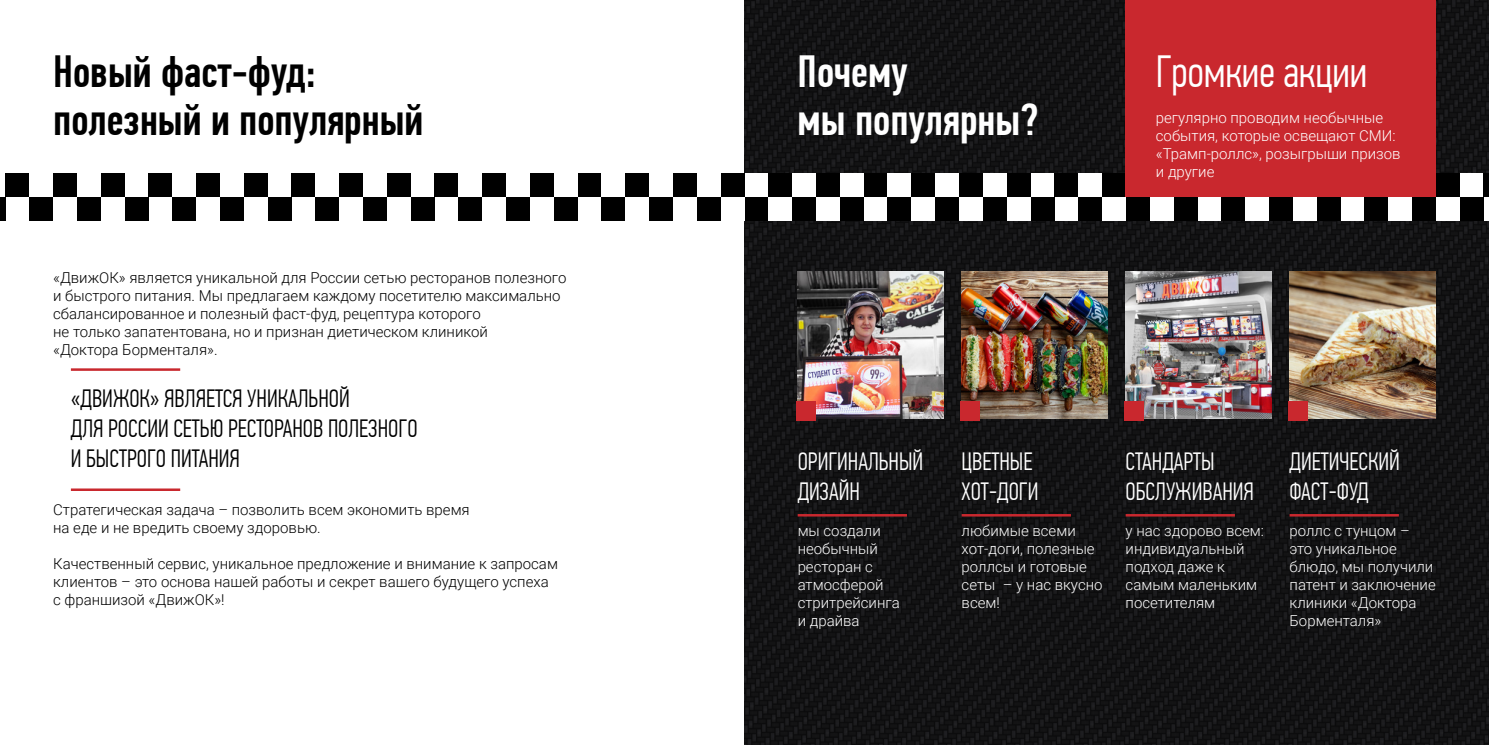
<style>
.page{position:relative;width:1489px;height:745px;background:#fff}
.page>*{position:absolute;margin:0;border:0;box-sizing:border-box;transform-origin:0 0}
.t1{font:500 45px/47.5px "PF Din Text Comp Pro";color:#000}
.t2{font:500 45px/47.5px "PF Din Text Comp Pro";color:#fff}
.t3{font:300 45px "PF Din Text Comp Pro";color:#fff}
.t4{font:300 25px/30px "PF Din Text Comp Pro";color:#000}
.t5{font:300 25px/30px "PF Din Text Comp Pro";color:#fff}
.t6{font:300 15px/18px "Roboto";color:#000}
.t7{font:300 15px/18px "Roboto";color:#fff}
</style>
<div class="page">
<img style="left:744px;top:0;width:744px;height:744px">
<div style="left:744px;top:173px;width:24px;height:23px;background:#fff"></div>
<div style="left:768px;top:196px;width:24px;height:24px;background:#fff"></div>
<div style="left:744px;top:196px;width:24px;height:24px;background:#000"></div>
<div style="left:768px;top:173px;width:24px;height:23px;background:#000"></div>
<div style="left:792px;top:173px;width:24px;height:23px;background:#fff"></div>
<div style="left:816px;top:196px;width:23px;height:24px;background:#fff"></div>
<div style="left:792px;top:196px;width:24px;height:24px;background:#000"></div>
<div style="left:816px;top:173px;width:23px;height:23px;background:#000"></div>
<div style="left:839px;top:173px;width:24px;height:23px;background:#fff"></div>
<div style="left:863px;top:196px;width:24px;height:24px;background:#fff"></div>
<div style="left:839px;top:196px;width:24px;height:24px;background:#000"></div>
<div style="left:863px;top:173px;width:24px;height:23px;background:#000"></div>
<div style="left:887px;top:173px;width:24px;height:23px;background:#fff"></div>
<div style="left:911px;top:196px;width:24px;height:24px;background:#fff"></div>
<div style="left:887px;top:196px;width:24px;height:24px;background:#000"></div>
<div style="left:911px;top:173px;width:24px;height:23px;background:#000"></div>
<div style="left:935px;top:173px;width:24px;height:23px;background:#fff"></div>
<div style="left:959px;top:196px;width:23px;height:24px;background:#fff"></div>
<div style="left:935px;top:196px;width:24px;height:24px;background:#000"></div>
<div style="left:959px;top:173px;width:23px;height:23px;background:#000"></div>
<div style="left:982px;top:173px;width:24px;height:23px;background:#fff"></div>
<div style="left:1006px;top:196px;width:24px;height:24px;background:#fff"></div>
<div style="left:982px;top:196px;width:24px;height:24px;background:#000"></div>
<div style="left:1006px;top:173px;width:24px;height:23px;background:#000"></div>
<div style="left:1030px;top:173px;width:24px;height:23px;background:#fff"></div>
<div style="left:1054px;top:196px;width:24px;height:24px;background:#fff"></div>
<div style="left:1030px;top:196px;width:24px;height:24px;background:#000"></div>
<div style="left:1054px;top:173px;width:24px;height:23px;background:#000"></div>
<div style="left:1078px;top:173px;width:24px;height:23px;background:#fff"></div>
<div style="left:1102px;top:196px;width:23px;height:24px;background:#fff"></div>
<div style="left:1078px;top:196px;width:24px;height:24px;background:#000"></div>
<div style="left:1102px;top:173px;width:23px;height:23px;background:#000"></div>
<div style="left:1149px;top:196px;width:24px;height:24px;background:#fff"></div>
<div style="left:1125px;top:196px;width:24px;height:24px;background:#000"></div>
<div style="left:1197px;top:196px;width:24px;height:24px;background:#fff"></div>
<div style="left:1173px;top:196px;width:24px;height:24px;background:#000"></div>
<div style="left:1245px;top:196px;width:23px;height:24px;background:#fff"></div>
<div style="left:1221px;top:196px;width:24px;height:24px;background:#000"></div>
<div style="left:1292px;top:196px;width:24px;height:24px;background:#fff"></div>
<div style="left:1268px;top:196px;width:24px;height:24px;background:#000"></div>
<div style="left:1340px;top:196px;width:24px;height:24px;background:#fff"></div>
<div style="left:1316px;top:196px;width:24px;height:24px;background:#000"></div>
<div style="left:1387px;top:196px;width:24px;height:24px;background:#fff"></div>
<div style="left:1364px;top:196px;width:23px;height:24px;background:#000"></div>
<div style="left:1435px;top:196px;width:24px;height:24px;background:#fff"></div>
<div style="left:1411px;top:196px;width:24px;height:24px;background:#000"></div>
<div style="left:1435px;top:173px;width:24px;height:23px;background:#000"></div>
<div style="left:1459px;top:173px;width:24px;height:23px;background:#fff"></div>
<div style="left:1483px;top:196px;width:5px;height:24px;background:#fff"></div>
<div style="left:1459px;top:196px;width:24px;height:24px;background:#000"></div>
<div style="left:1483px;top:173px;width:5px;height:23px;background:#000"></div>
<div style="left:0;top:196px;width:5px;height:24px;background:#000"></div>
<div style="left:5px;top:173px;width:24px;height:23px;background:#000"></div>
<div style="left:29px;top:196px;width:24px;height:24px;background:#000"></div>
<div style="left:53px;top:173px;width:24px;height:23px;background:#000"></div>
<div style="left:77px;top:196px;width:24px;height:24px;background:#000"></div>
<div style="left:101px;top:173px;width:24px;height:23px;background:#000"></div>
<div style="left:125px;top:196px;width:23px;height:24px;background:#000"></div>
<div style="left:148px;top:173px;width:24px;height:23px;background:#000"></div>
<div style="left:172px;top:196px;width:24px;height:24px;background:#000"></div>
<div style="left:196px;top:173px;width:24px;height:23px;background:#000"></div>
<div style="left:220px;top:196px;width:24px;height:24px;background:#000"></div>
<div style="left:244px;top:173px;width:24px;height:23px;background:#000"></div>
<div style="left:268px;top:196px;width:23px;height:24px;background:#000"></div>
<div style="left:291px;top:173px;width:24px;height:23px;background:#000"></div>
<div style="left:315px;top:196px;width:24px;height:24px;background:#000"></div>
<div style="left:339px;top:173px;width:24px;height:23px;background:#000"></div>
<div style="left:363px;top:196px;width:24px;height:24px;background:#000"></div>
<div style="left:387px;top:173px;width:23px;height:23px;background:#000"></div>
<div style="left:410px;top:196px;width:24px;height:24px;background:#000"></div>
<div style="left:434px;top:173px;width:24px;height:23px;background:#000"></div>
<div style="left:458px;top:196px;width:24px;height:24px;background:#000"></div>
<div style="left:482px;top:173px;width:24px;height:23px;background:#000"></div>
<div style="left:506px;top:196px;width:24px;height:24px;background:#000"></div>
<div style="left:530px;top:173px;width:23px;height:23px;background:#000"></div>
<div style="left:553px;top:196px;width:24px;height:24px;background:#000"></div>
<div style="left:577px;top:173px;width:24px;height:23px;background:#000"></div>
<div style="left:601px;top:196px;width:24px;height:24px;background:#000"></div>
<div style="left:625px;top:173px;width:24px;height:23px;background:#000"></div>
<div style="left:649px;top:196px;width:24px;height:24px;background:#000"></div>
<div style="left:673px;top:173px;width:23px;height:23px;background:#000"></div>
<div style="left:696px;top:196px;width:24px;height:24px;background:#000"></div>
<div style="left:720px;top:173px;width:24px;height:23px;background:#000"></div>
<hr style="left:71px;top:368px;width:109px;height:2px;background:#c9282e">
<hr style="left:71px;top:488px;width:109px;height:2px;background:#c9282e">
<img style="left:961px;top:272px;width:146px;height:146px">
<img style="left:797px;top:272px;width:146px;height:146px">
<img style="left:1125px;top:272px;width:146px;height:146px">
<img style="left:1289px;top:272px;width:146px;height:146px">
<div style="left:1125px;top:0;width:310px;height:196px;background:#c9282e"></div>
<hr style="left:797px;top:513px;width:109px;height:3px;background:#c9282e">
<hr style="left:961px;top:513px;width:109px;height:3px;background:#c9282e">
<hr style="left:1125px;top:513px;width:109px;height:3px;background:#c9282e">
<hr style="left:1289px;top:513px;width:109px;height:3px;background:#c9282e">
<div style="left:795px;top:400px;width:20px;height:20px;background:#c9282e"></div>
<div style="left:959px;top:400px;width:20px;height:20px;background:#c9282e"></div>
<div style="left:1123px;top:400px;width:20px;height:20px;background:#c9282e"></div>
<div style="left:1287px;top:400px;width:20px;height:20px;background:#c9282e"></div>
<h1 class="t1" style="left:53px;top:48px;width:372px">Новый фаст-фуд: полезный и популярный</h1>
<h1 class="t2" style="left:797px;top:48px;width:242px">Почему<br>мы популярны?</h1>
<h1 class="t3" style="left:1155px;top:46px;width:213px">Громкие акции</h1>
<p class="t7" style="left:1155px;top:108px;width:246px">регулярно проводим необычные события, которые освещают СМИ: «Трамп-роллс», розыгрыши призов и другие</p>
<p class="t6" style="left:53px;top:268px;width:515px">«ДвижОК» является уникальной для России сетью ресторанов полезного и быстрого питания. Мы предлагаем каждому посетителю максимально сбалансированное и полезный фаст-фуд, рецептура которого<br>не только запатентована, но и признан диетическом клиникой<br>«Доктора Борменталя».</p>
<h2 class="t4" style="left:71px;top:383px;width:348px">«ДВИЖОК» ЯВЛЯЕТСЯ УНИКАЛЬНОЙ<br>ДЛЯ РОССИИ СЕТЬЮ РЕСТОРАНОВ ПОЛЕЗНОГО<br>И БЫСТРОГО ПИТАНИЯ</h2>
<p class="t6" style="left:53px;top:500px;width:418px">Стратегическая задача – позволить всем экономить время на еде и не вредить своему здоровью.</p>
<p class="t6" style="left:53px;top:554px;width:506px">Качественный сервис, уникальное предложение и внимание к запросам клиентов – это основа нашей работы и секрет вашего будущего успеха с франшизой «ДвижОК»!</p>
<h2 class="t5" style="left:797px;top:446px;width:127px">ОРИГИНАЛЬНЫЙ<br>ДИЗАЙН</h2>
<p class="t7" style="left:797px;top:520px;width:104px">мы создали необычный ресторан с атмосферой стритрейсинга и драйва</p>
<h2 class="t5" style="left:961px;top:446px;width:78px">ЦВЕТНЫЕ<br>ХОТ-ДОГИ</h2>
<p class="t7" style="left:961px;top:520px;width:142px">любимые всеми хот-доги, полезные роллсы и готовые сеты – у нас вкусно всем!</p>
<h2 class="t5" style="left:1125px;top:446px;width:130px">СТАНДАРТЫ<br>ОБСЛУЖИВАНИЯ</h2>
<p class="t7" style="left:1125px;top:520px;width:140px">у нас здорово всем: индивидуальный подход даже к самым маленьким посетителям</p>
<h2 class="t5" style="left:1289px;top:446px;width:112px">ДИЕТИЧЕСКИЙ<br>ФАСТ-ФУД</h2>
<p class="t7" style="left:1289px;top:520px;width:148px">роллс с тунцом – это уникальное блюдо, мы получили патент и заключение клиники «Доктора<br>Борменталя»</p>
</div>
